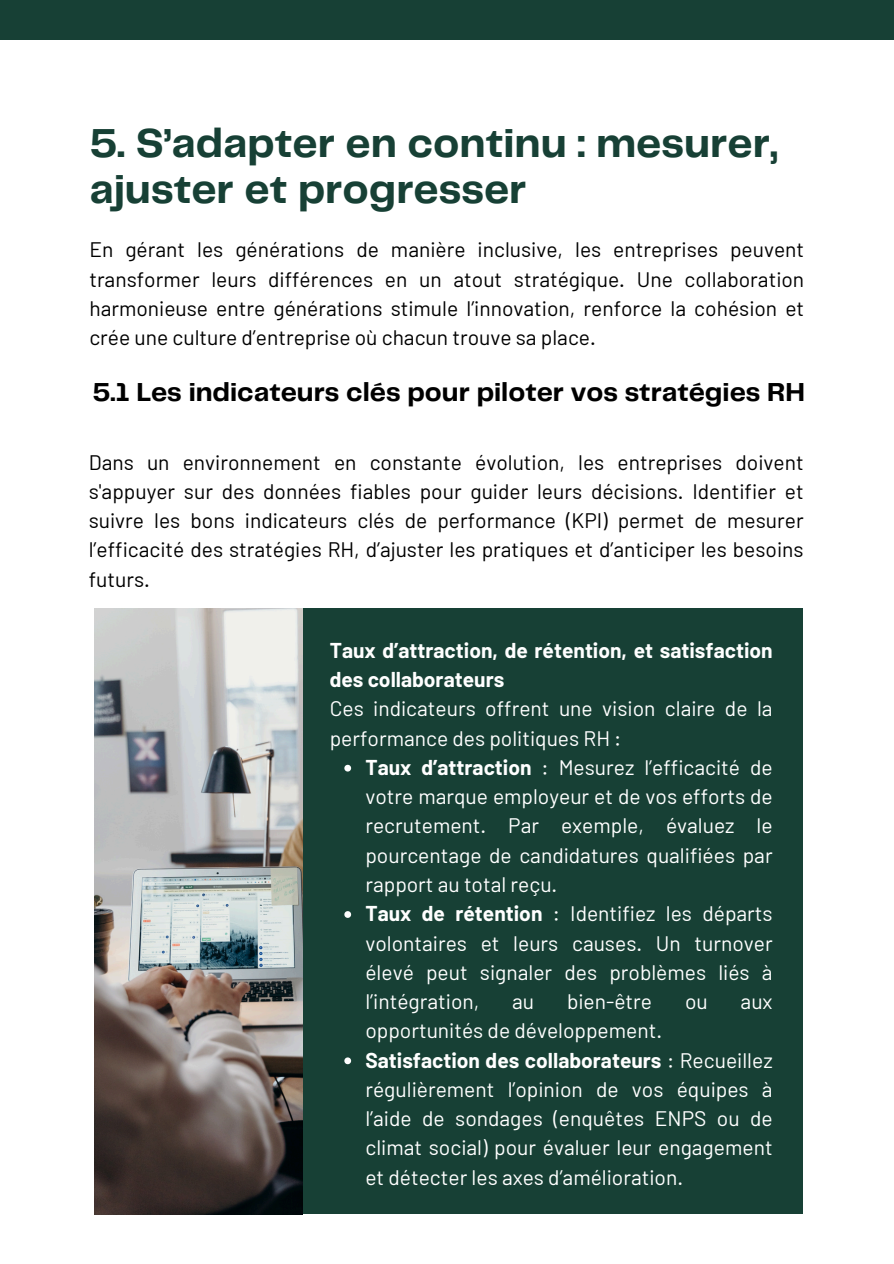
<style>
.page{position:relative;width:894px;height:1264px;background:#fff}
.page>*{position:absolute;margin:0;border:0;box-sizing:border-box;transform-origin:0 0}
.t1{font:700 42px/46.2px "Telegraf";color:#174035}
.t2{font:700 27px "Telegraf";color:#000}
.t3{font:21px/29.2px "Barlow";color:#fff;text-align:justify}
.t4{font:21px/29.2px "Barlow";color:#000;text-align:justify}
.t5{font:700 21px/29.2px "Barlow";color:#fff}
.s1{font-weight:700}
</style>
<div class="page">
<div style="left:298px;top:608px;width:504px;height:605px;background:#174035"></div>
<img style="left:94px;top:608px;width:208px;height:605px">
<div style="left:0;top:0;width:893px;height:40px;background:#174035"></div>
<svg style="left:344px;top:764px;width:7px;height:7px"></svg>
<svg style="left:344px;top:911px;width:7px;height:6px"></svg>
<svg style="left:344px;top:1057px;width:7px;height:7px"></svg>
<p class="t1" style="left:89px;top:122px;width:689px">5. S’adapter en continu : mesurer, ajuster et progresser</p>
<h1 class="t4" style="left:89px;top:234px;width:716px">En gérant les générations de manière inclusive, les entreprises peuvent transformer leurs différences en un atout stratégique. Une collaboration harmonieuse entre générations stimule l’innovation, renforce la cohésion et crée une culture d’entreprise où chacun trouve sa place.</h1>
<h2 class="t2" style="left:92px;top:380px;width:713px">5.1 Les indicateurs clés pour piloter vos stratégies RH</h2>
<p class="t4" style="left:89px;top:446px;width:716px">Dans un environnement en constante évolution, les entreprises doivent s'appuyer sur des données fiables pour guider leurs décisions. Identifier et suivre les bons indicateurs clés de performance (KPI) permet de mesurer l’efficacité des stratégies RH, d’ajuster les pratiques et d’anticiper les besoins futurs.</p>
<p class="t5" style="left:329px;top:635px;width:444px">Taux d’attraction, de rétention, et satisfaction des collaborateurs</p>
<p class="t3" style="left:329px;top:693px;width:444px">Ces indicateurs offrent une vision claire de la performance des politiques RH :</p>
<p class="t3" style="left:365px;top:752px;width:408px"><span class="s1">Taux d’attraction</span> : Mesurez l’efficacité de votre marque employeur et de vos efforts de recrutement. Par exemple, évaluez le pourcentage de candidatures qualifiées par rapport au total reçu.</p>
<p class="t3" style="left:365px;top:898px;width:408px"><span class="s1">Taux de rétention</span> : Identifiez les départs volontaires et leurs causes. Un turnover élevé peut signaler des problèmes liés à l’intégration,</p>
<p class="t3" style="left:512px;top:986px;width:23px">au</p>
<p class="t3" style="left:567px;top:986px;width:87px">bien-être</p>
<p class="t3" style="left:684px;top:986px;width:24px">ou</p>
<p class="t3" style="left:740px;top:986px;width:33px">aux</p>
<p class="t3" style="left:365px;top:1015px;width:298px">opportunités de développement.</p>
<p class="t3" style="left:365px;top:1044px;width:408px"><span class="s1">Satisfaction des collaborateurs</span> : Recueillez régulièrement l’opinion de vos équipes à l’aide de sondages (enquêtes ENPS ou de climat social) pour évaluer leur engagement et détecter les axes d’amélioration.</p>
</div>
